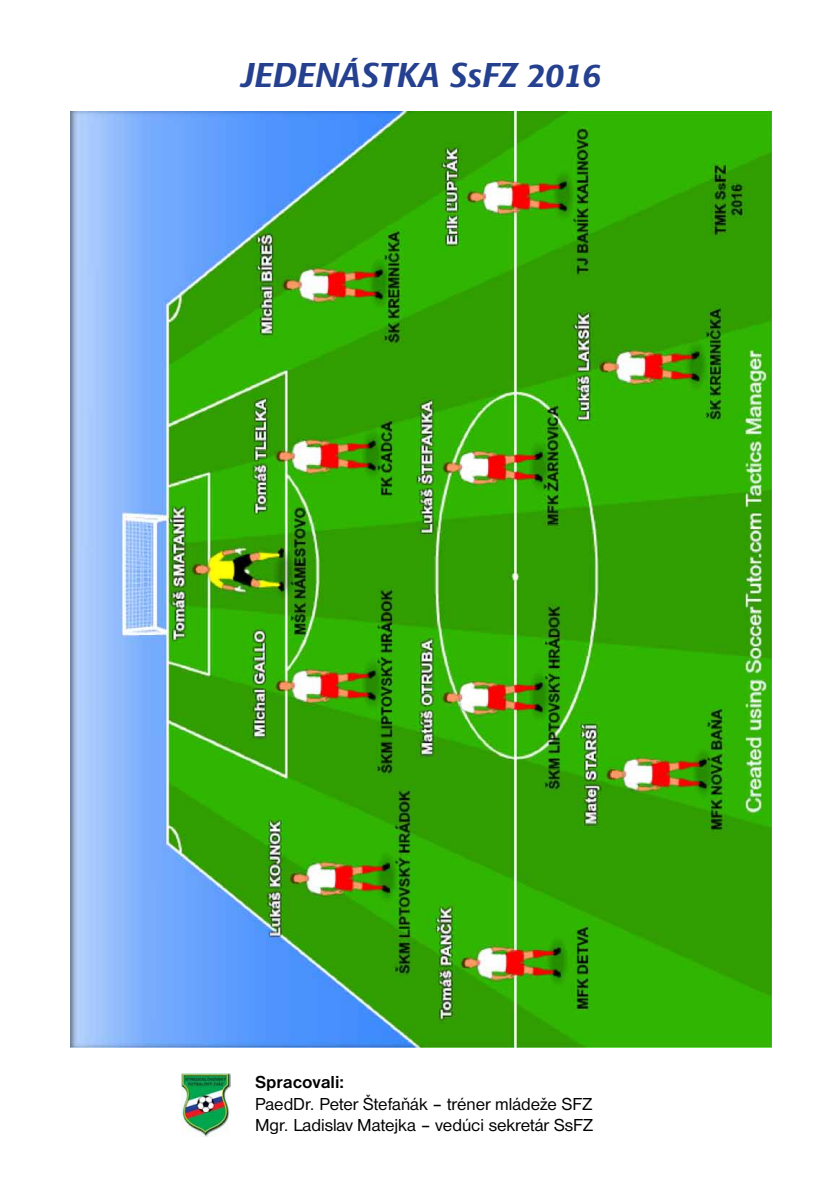
<style>
.page{position:relative;width:840px;height:1191px;background:#fff}
.page>*{position:absolute;margin:0;border:0;box-sizing:border-box;transform-origin:0 0}
.t1{font:italic 700 34px "Skoda Sans";color:#25408f}
.t2{font:18px/21.6px "Nimbus San DEE";color:#000}
.t3{font:700 18px "Nimbus San DEE";color:#000}
</style>
<div class="page">
<img style="left:181px;top:1074px;width:49px;height:62px">
<img style="left:70px;top:111px;width:701px;height:936px">
<h1 class="t1" style="left:239px;top:55px;width:361px">JEDENÁSTKA SsFZ 2016</h1>
<p class="t3" style="left:255px;top:1071px;width:90px">Spracovali:</p>
<p class="t2" style="left:255px;top:1093px;width:339px">PaedDr. Peter Štefaňák – tréner mládeže SFZ<br>Mgr. Ladislav Matejka – vedúci sekretár SsFZ</p>
</div>
